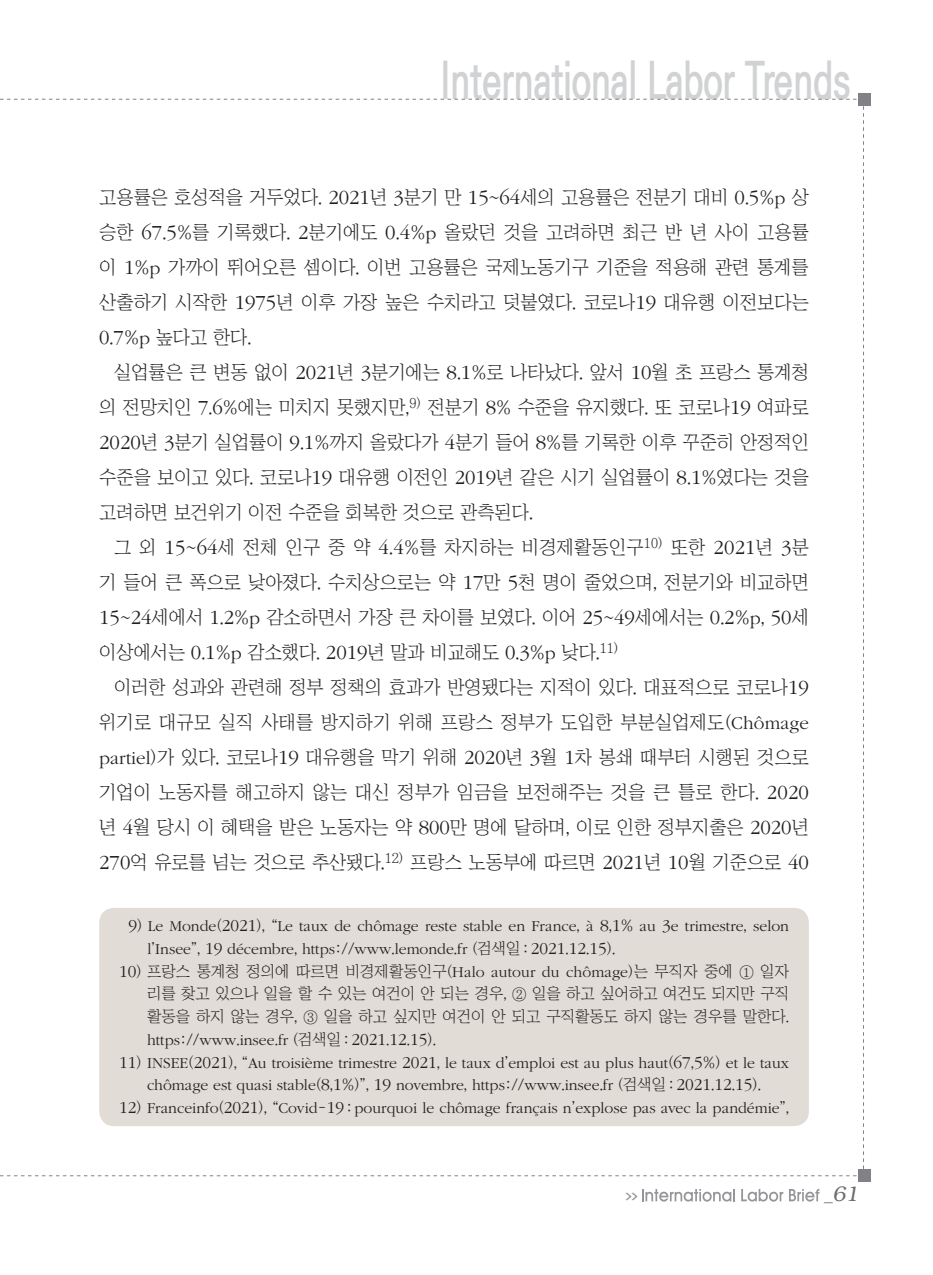
<style>
.page{position:relative;width:933px;height:1275px;background:#fff}
.page>*{position:absolute;margin:0;border:0;box-sizing:border-box;transform-origin:0 0}
.t1{font:700 50.4px "Ko Pub Dotum";color:#d1d2d4;scale:.7 1}
.t2{font:italic 300 21px "Bookman";color:#6c6d70}
.본문{font:18.9px/35px "Chosunilbo NM";color:#231f20;text-align:justify}
.각주{font:300 15.75px/22.8px "ITC Garamond Std";color:#231f20;text-align:center}
.각주-2{font:15.75px/22.8px "Chosunilbo NM";color:#231f20;text-align:justify}
.t3{font:700 7.88px "Ko Pub Dotum";color:#939598;scale:2 1}
.s1{font-family:"ITC Garamond Std";font-weight:300;font-size:20.82px}
.s2{font-family:"ITC Garamond Std";font-weight:300}
.s3{font-size:17.32px}
.s4{font-family:"Chosunilbo NM";font-weight:400}
.s5{font-family:"ITC Garamond Std";font-weight:300;font-size:17.32px}
.s6{font-family:"Helvetica";font-weight:400;font-style:normal;font-size:17.5px}
</style>
<div class="page">
<div style="left:858px;top:93px;width:12px;height:12px;background:#808285"></div>
<div style="left:858px;top:1170px;width:12px;height:12px;background:#808285"></div>
<svg style="left:642px;top:1189px;width:93px;height:13px"></svg>
<svg style="left:741px;top:1189px;width:42px;height:13px"></svg>
<svg style="left:789px;top:1189px;width:30px;height:12px"></svg>
<div style="left:99px;top:908px;width:710px;height:218px;background:#e1dcd5;border-radius:15px"></div>
<h1 class="t1" style="left:440px;top:56px;width:588px">International Labor Trends</h1>
<p class="본문" style="left:99px;top:179px;width:711px">고용률은 호성적을 거두었다. <span class="s1">2021</span>년 <span class="s1">3</span>분기 만 <span class="s1">15</span>~<span class="s1">64</span>세의 고용률은 전분기 대비 <span class="s1">0</span>.<span class="s1">5</span>%<span class="s2">p</span> 상 승한 <span class="s1">67</span>.<span class="s1">5</span>%를 기록했다. <span class="s1">2</span>분기에도 <span class="s1">0</span>.<span class="s1">4</span>%<span class="s2">p</span> 올랐던 것을 고려하면 최근 반 년 사이 고용률 이 <span class="s1">1</span>%<span class="s2">p</span> 가까이 뛰어오른 셈이다. 이번 고용률은 국제노동기구 기준을 적용해 관련 통계를 산출하기 시작한 <span class="s1">1975</span>년 이후 가장 높은 수치라고 덧붙였다. 코로나<span class="s1">19</span> 대유행 이전보다는 <span class="s1">0</span>.<span class="s1">7</span>%<span class="s2">p</span> 높다고 한다.</p>
<p class="본문" style="left:99px;top:354px;width:711px;text-indent:15px">실업률은 큰 변동 없이 <span class="s1">2021</span>년 <span class="s1">3</span>분기에는 <span class="s1">8</span>.<span class="s1">1</span>%로 나타났다. 앞서 <span class="s1">10</span>월 초 프랑스 통계청 의 전망치인 <span class="s1">7</span>.<span class="s1">6</span>%에는 미치지 못했지만,<sup>9)</sup> 전분기 <span class="s1">8</span>% 수준을 유지했다. 또 코로나<span class="s1">19</span> 여파로 <span class="s1">2020</span>년 <span class="s1">3</span>분기 실업률이 <span class="s1">9</span>.<span class="s1">1</span>%까지 올랐다가 <span class="s1">4</span>분기 들어 <span class="s1">8</span>%를 기록한 이후 꾸준히 안정적인 수준을 보이고 있다. 코로나<span class="s1">19</span> 대유행 이전인 <span class="s1">2019</span>년 같은 시기 실업률이 <span class="s1">8</span>.<span class="s1">1</span>%였다는 것을 고려하면 보건위기 이전 수준을 회복한 것으로 관측된다.</p>
<p class="본문" style="left:99px;top:529px;width:711px;text-indent:15px">그 외 <span class="s1">15</span>~<span class="s1">64</span>세 전체 인구 중 약 <span class="s1">4</span>.<span class="s1">4</span>%를 차지하는 비경제활동인구<sup>10)</sup> 또한 <span class="s1">2021</span>년 <span class="s1">3</span>분 기 들어 큰 폭으로 낮아졌다. 수치상으로는 약 <span class="s1">17</span>만 <span class="s1">5</span>천 명이 줄었으며, 전분기와 비교하면 <span class="s1">15</span>~<span class="s1">24</span>세에서 <span class="s1">1</span>.<span class="s1">2</span>%<span class="s2">p</span> 감소하면서 가장 큰 차이를 보였다. 이어 <span class="s1">25</span>~<span class="s1">49</span>세에서는 <span class="s1">0</span>.<span class="s1">2</span>%<span class="s2">p</span>, <span class="s1">50</span>세 이상에서는 <span class="s1">0</span>.<span class="s1">1</span>%<span class="s2">p</span> 감소했다. <span class="s1">2019</span>년 말과 비교해도 <span class="s1">0</span>.<span class="s1">3</span>%<span class="s2">p</span> 낮다.<sup>11)</sup></p>
<p class="본문" style="left:99px;top:669px;width:711px;text-indent:15px">이러한 성과와 관련해 정부 정책의 효과가 반영됐다는 지적이 있다. 대표적으로 코로나<span class="s1">19 </span>위기로 대규모 실직 사태를 방지하기 위해 프랑스 정부가 도입한 부분실업제도(<span class="s2">Chômage partiel</span>)가 있다. 코로나<span class="s1">19</span> 대유행을 막기 위해 <span class="s1">2020</span>년 <span class="s1">3</span>월 <span class="s1">1</span>차 봉쇄 때부터 시행된 것으로 기업이 노동자를 해고하지 않는 대신 정부가 임금을 보전해주는 것을 큰 틀로 한다. <span class="s1">2020 </span>년 <span class="s1">4</span>월 당시 이 혜택을 받은 노동자는 약 <span class="s1">800</span>만 명에 달하며, 이로 인한 정부지출은 <span class="s1">2020</span>년 <span class="s1">270</span>억 유로를 넘는 것으로 추산됐다.<sup>12)</sup> 프랑스 노동부에 따르면 <span class="s1">2021</span>년 <span class="s1">10</span>월 기준으로 <span class="s1">40</span></p>
<p class="각주" style="left:129px;top:915px;width:662px"><span class="s3">9</span><span class="s4">)</span> Le Monde<span class="s4">(</span><span class="s3">2021</span><span class="s4">), “</span>Le taux de chômage reste stable en France<span class="s4">,</span> à <span class="s3">8</span><span class="s4">,</span><span class="s3">1</span><span class="s4">%</span> au <span class="s3">3</span>e trimestre<span class="s4">,</span> selon</p>
<p class="각주" style="left:147px;top:938px;width:469px">l<span class="s4">’</span>Insee<span class="s4">”,</span> <span class="s3">19</span> décembre<span class="s4">,</span> https<span class="s4">://</span>www<span class="s4">.</span>lemonde<span class="s4">.</span>fr <span class="s4">(검색일 :</span> <span class="s3">2021</span><span class="s4">.</span><span class="s3">12</span><span class="s4">.</span><span class="s3">15</span><span class="s4">).</span></p>
<p class="각주-2" style="left:147px;top:959px;width:643px;text-indent:-28px"><span class="s5">10</span>) 프랑스 통계청 정의에 따르면 비경제활동인구(<span class="s2">Halo autour du chômage</span>)는 무직자 중에 ① 일자 리를 찾고 있으나 일을 할 수 있는 여건이 안 되는 경우, ② 일을 하고 싶어하고 여건도 되지만 구직 활동을 하지 않는 경우, ③ 일을 하고 싶지만 여건이 안 되고 구직활동도 하지 않는 경우를 말한다. <span class="s2">https</span>://<span class="s2">www</span>.<span class="s2">insee</span>.<span class="s2">fr</span> (검색일 : <span class="s5">2021</span>.<span class="s5">12</span>.<span class="s5">15</span>).</p>
<p class="각주" style="left:119px;top:1051px;width:671px"><span class="s3">11</span><span class="s4">)</span> INSEE<span class="s4">(</span><span class="s3">2021</span><span class="s4">), “</span>Au troisième trimestre <span class="s3">2021</span><span class="s4">,</span> le taux d<span class="s4">’</span>emploi est au plus haut<span class="s4">(</span><span class="s3">67</span><span class="s4">,</span><span class="s3">5</span><span class="s4">%)</span> et le taux chômage est quasi stable<span class="s4">(</span><span class="s3">8</span><span class="s4">,</span><span class="s3">1</span><span class="s4">%)”,</span> <span class="s3">19</span> novembre<span class="s4">,</span> https<span class="s4">://</span>www<span class="s4">.</span>insee<span class="s4">.</span>fr <span class="s4">(검색일 :</span> <span class="s3">2021</span><span class="s4">.</span><span class="s3">12</span><span class="s4">.</span><span class="s3">15</span><span class="s4">).</span></p>
<p class="각주" style="left:119px;top:1097px;width:671px"><span class="s3">12</span><span class="s4">)</span> Franceinfo<span class="s4">(</span><span class="s3">2021</span><span class="s4">), “</span>Covid<span class="s4">-</span><span class="s3">19</span> <span class="s4">:</span> pourquoi le chômage français n<span class="s4">’</span>explose pas avec la pandémie<span class="s4">”,</span></p>
<p class="t3" style="left:625px;top:1192px;width:8px">&gt;&gt;</p>
<p class="t2" style="left:824px;top:1182px;width:36px"><span class="s6">_</span>61</p>
</div>
